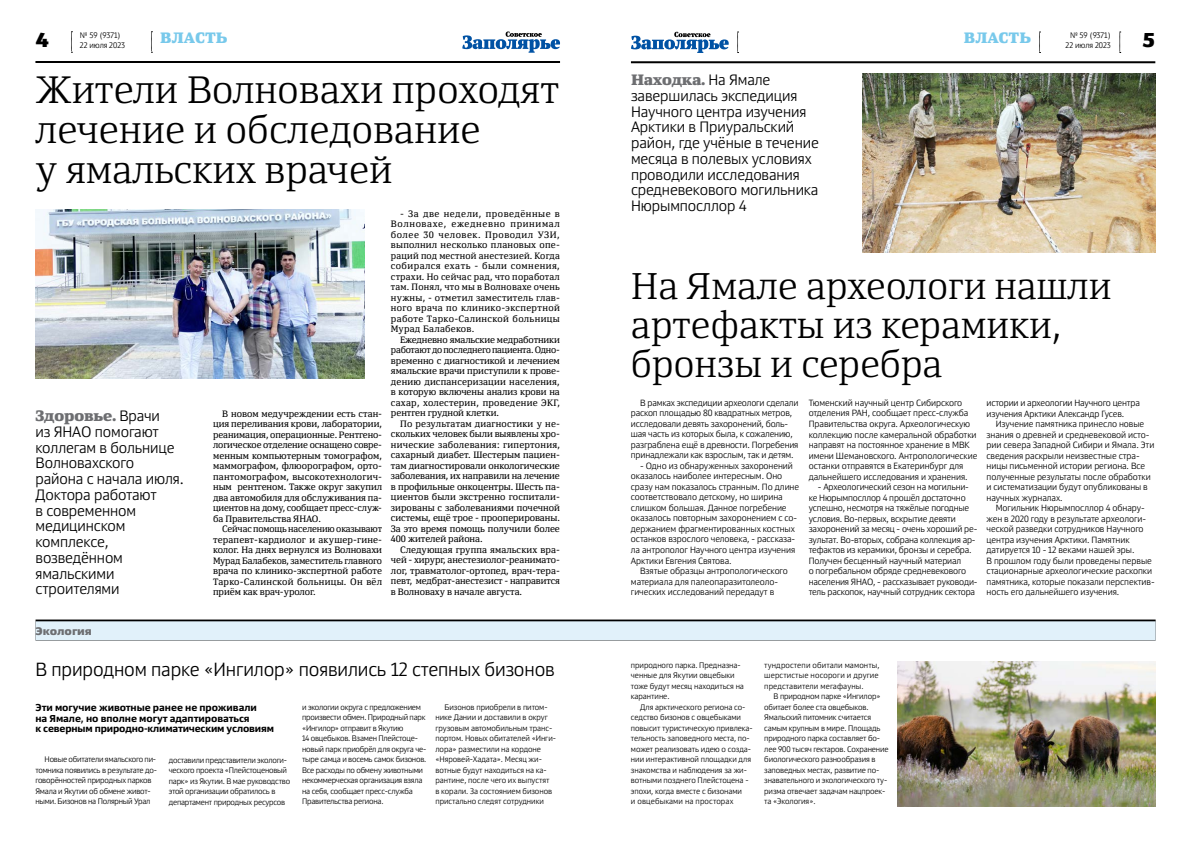
<style>
.page{position:relative;width:1191px;height:842px;background:#fff}
.page>*{position:absolute;margin:0;border:0;box-sizing:border-box;transform-origin:0 0}
.t1{font:300 38px/40px "Yefimov Serif";letter-spacing:-.005em;color:#000}
.t2{font:300 37px/39px "Yefimov Serif";letter-spacing:-.005em;color:#000}
.t3{font:900 20px "Yefimov Sans";color:#000}
.t4{font:300 19px "Yefimov Sans";letter-spacing:-.005em;color:#000}
.t5{font:300 15px/15.8px "Yefimov Sans";letter-spacing:-.005em;color:#000}
.t6{font:900 15px "Yefimov Serif";letter-spacing:-.005em;color:#6d6e71}
.t7{font:900 15px "Yefimov Serif";letter-spacing:.005em;color:#78c9eb}
.t8{font:900 11px "Yefimov Sans";letter-spacing:-.005em;color:#6d6e71}
.t9{font:700 10px/10.5px "Yefimov Sans";letter-spacing:-.005em;color:#000}
.t10{font:9.2px/10.5px "Yefimov Serif";letter-spacing:-.005em;color:#000;text-align:justify}
.t11{font:300 9px/10.5px "Yefimov Sans";letter-spacing:-.005em;color:#000}
.t12{font:300 8px/10.5px "Yefimov Sans";letter-spacing:-.015em;color:#000}
.s1{font-family:"Yefimov Sans";font-weight:300;color:#000}
</style>
<div class="page">
<svg style="left:71px;top:31px;width:1px;height:22px"></svg>
<svg style="left:151px;top:31px;width:1px;height:22px"></svg>
<hr style="left:35px;top:61px;width:525px;height:2px;background:#000">
<svg style="left:462px;top:31px;width:98px;height:22px"></svg>
<svg style="left:1119px;top:32px;width:1px;height:21px"></svg>
<svg style="left:737px;top:32px;width:1px;height:21px"></svg>
<svg style="left:1039px;top:32px;width:1px;height:21px"></svg>
<hr style="left:631px;top:61px;width:524px;height:2px;background:#000">
<svg style="left:631px;top:32px;width:97px;height:21px"></svg>
<img style="left:36px;top:210px;width:328px;height:168px">
<img style="left:862px;top:73px;width:293px;height:179px">
<img style="left:897px;top:661px;width:258px;height:145px">
<div style="left:36px;top:619px;width:1119px;height:21px;background:#000"></div>
<div style="left:36px;top:621px;width:1119px;height:19px;background:#e1f1fa"></div>
<p class="t12" style="left:80px;top:30px;width:47px">№ 59 (9371)<br>22 июля 2023</p>
<p class="t12" style="left:1065px;top:30px;width:47px;text-align:center">№ 59 (9371)<br>22 июля 2023</p>
<h3 class="t3" style="left:36px;top:27px;width:15px">4</h3>
<h3 class="t7" style="left:160px;top:28px;width:69px">власть</h3>
<h3 class="t7" style="left:963px;top:28px;width:69px">власть</h3>
<h3 class="t3" style="left:1142px;top:27px;width:15px">5</h3>
<h1 class="t1" style="left:35px;top:69px;width:525px">Жители Волновахи проходят лечение и обследование<br>у ямальских врачей</h1>
<h3 class="t6" style="left:36px;top:406px;width:126px">Здоровье. <span class="s1">Врачи</span></h3>
<h3 class="t5" style="left:36px;top:423px;width:29px">из ЯНАО</h3>
<h3 class="t5" style="left:36px;top:423px;width:150px;text-indent:59px">помогают коллегам в больнице<br>Волновахского района с начала июля.<br>Доктора работают<br>в современном медицинском комплексе, возведённом ямальскими строителями</h3>
<p class="t10" style="left:213px;top:408px;width:170px;text-indent:9px">В новом медучреждении есть стан&shy;ция переливания крови, лаборатории, реанимация, операционные. Рентгено&shy;логическое отделение оснащено совре&shy;менным компьютерным томографом, маммографом, флюорографом, орто&shy;пантомографом, высокотехнологич&shy;ным рентгеном. Также округ закупил два автомобиля для обслуживания па&shy;циентов на дому, сообщает пресс-служ&shy;ба Правительства ЯНАО.</p>
<p class="t10" style="left:213px;top:524px;width:170px;text-indent:9px">Сейчас помощь населению оказывают терапевт-кардиолог и акушер-гине&shy;колог. На днях вернулся из Волновахи Мурад Балабеков, заместитель главного врача по клинико-экспертной работе Тарко-Салинской больницы. Он вёл приём как врач-уролог.</p>
<p class="t10" style="left:391px;top:208px;width:170px;text-indent:9px">- За две недели, проведённые в Волновахе, ежедневно принимал более 30 человек. Проводил УЗИ, выполнил несколько плановых опе&shy;раций под местной анестезией. Когда собирался ехать - были сомнения, страхи. Но сейчас рад, что поработал там. Понял, что мы в Волновахе очень нужны, - отметил заместитель глав&shy;ного врача по клинико-экспертной работе Тарко-Салинской больницы Мурад Балабеков.</p>
<p class="t10" style="left:391px;top:334px;width:170px;text-indent:9px">Ежедневно ямальские медработники работают до последнего пациента. Одно&shy;временно с диагностикой и лечением ямальские врачи приступили к прове&shy;дению диспансеризации населения, в которую включены анализ крови на сахар, холестерин, проведение ЭКГ, рентген грудной клетки.</p>
<p class="t10" style="left:391px;top:418px;width:170px;text-indent:9px">По результатам диагностики у не&shy;скольких человек были выявлены хро&shy;нические заболевания: гипертония, сахарный диабет. Шестерым пациен&shy;там диагностировали онкологические заболевания, их направили на лечение в профильные онкоцентры. Шесть па&shy;циентов были экстренно госпитали&shy;зированы с заболеваниями почечной системы, ещё трое - прооперированы.<br>За это время помощь получили более 400 жителей района.</p>
<p class="t10" style="left:391px;top:544px;width:170px;text-indent:9px">Следующая группа ямальских вра&shy;чей - хирург, анестезиолог-реанимато&shy;лог, травматолог-ортопед, врач-тера&shy;певт, медбрат-анестезист - направится в Волноваху в начале августа.</p>
<p class="t8" style="left:36px;top:624px;width:58px">Экология</p>
<h3 class="t4" style="left:35px;top:658px;width:521px">В природном парке «Ингилор» появились 12 степных бизонов</h3>
<p class="t9" style="left:35px;top:702px;width:240px">Эти могучие животные ранее не проживали<br>на Ямале, но вполне могут адаптироваться<br>к северным природно-климатическим условиям</p>
<p class="t12" style="left:302px;top:701px;width:126px">и экологии округа с предложением произвести обмен. Природный парк «Ингилор» отправит в Якутию<br>14 овцебыков. Взамен Плейстоце&shy;новый парк приобрёл для округа че&shy;тыре самца и восемь самок бизонов.<br>Все расходы по обмену животными некоммерческая организация взяла на себя, сообщает пресс-служба<br>Правительства региона.</p>
<p class="t12" style="left:435px;top:701px;width:122px;text-indent:9px">Бизонов приобрели в питом&shy;нике Дании и доставили в округ грузовым автомобильным транс&shy;портом. Новых обитателей «Инги&shy;лора» разместили на кордоне «Няровей-Хадата». Месяц жи&shy;вотные будут находиться на ка&shy;рантине, после чего их выпустят<br>в корали. За состоянием бизонов пристально следят сотрудники</p>
<p class="t12" style="left:35px;top:754px;width:123px;text-indent:9px">Новые обитатели ямальского пи&shy;томника появились в результате до&shy;говорённостей природных парков<br>Ямала и Якутии об обмене живот&shy;ными. Бизонов на Полярный Урал</p>
<p class="t12" style="left:169px;top:754px;width:123px">доставили представители экологи&shy;ческого проекта «Плейстоценовый парк» из Якутии. В мае руководство этой организации обратилось в департамент природных ресурсов</p>
<h3 class="t6" style="left:631px;top:70px;width:141px">Находка. <span class="s1">Н а Ямале</span></h3>
<h3 class="t5" style="left:631px;top:87px;width:189px">завершилась экспедиция<br>Научного центра изучения<br>Арктики в Приуральский район, где учёные в течение месяца в полевых условиях проводили исследования средневекового могильника<br>Нюрымпосллор 4</h3>
<h2 class="t2" style="left:631px;top:266px;width:482px">На Ямале археологи нашли артефакты из керамики, бронзы и серебра</h2>
<p class="t11" style="left:631px;top:397px;width:169px;text-indent:9px">В рамках экспедиции археологи сделали раскоп площадью 80 квадратных метров, исследовали девять захоронений, боль&shy;шая часть из которых была, к сожалению, разграблена ещё в древности. Погребения принадлежали как взрослым, так и детям.</p>
<p class="t11" style="left:631px;top:460px;width:170px;text-indent:9px">- Одно из обнаруженных захоронений оказалось наиболее интересным. Оно сразу нам показалось странным. По длине соответствовало детскому, но ширина слишком большая. Данное погребение оказалось повторным захоронением с со&shy;держанием фрагментированных костных останков взрослого человека, - рассказа&shy;ла антрополог Научного центра изучения Арктики Евгения Святова.</p>
<p class="t11" style="left:631px;top:565px;width:158px;text-indent:9px">Взятые образцы антропологического материала для палеопаразитолеоло&shy;гических исследований передадут в</p>
<p class="t11" style="left:808px;top:397px;width:170px">Тюменский научный центр Сибирского отделения РАН , сообщает пресс-служба Правительства округа. Археологическую коллекцию после камеральной обработки направят на постоянное хранение в МВК имени Шемановского. Антропологические останки отправятся в Екатеринбург для дальнейшего исследования и хранения.</p>
<p class="t11" style="left:808px;top:482px;width:170px;text-indent:9px">- Археологический сезон на могильни&shy;ке Н юрымпосллор 4 прошёл достаточно успешно, несмотря на тяжёлые погодные условия. Во-первых, вскрытие девяти захоронений за месяц - очень хороший ре&shy;зультат. Во-вторых, собрана коллекция ар&shy;тефактов из керамики, бронзы и серебра.<br>Получен бесценный научный материал<br>о погребальном обряде средневекового населения ЯНАО</p>
<p class="t11" style="left:808px;top:576px;width:170px;text-align:right">, - рассказывает руководи-<br>тель раскопок, научный сотрудник сектора</p>
<p class="t11" style="left:986px;top:398px;width:155px">истории и археологии Н аучного центра изучения Арктики Александр Гусев.</p>
<p class="t11" style="left:986px;top:419px;width:169px;text-indent:9px">Изучение памятника принесло новые знания о древней и средневековой исто&shy;рии севера Западной Сибири и Ямала. Эти сведения раскрыли неизвестные стра&shy;ницы письменной истории региона. Все полученные результаты после обработки и систематизации будут опубликованы в научных журналах.</p>
<p class="t11" style="left:986px;top:503px;width:170px;text-indent:9px">Могильник Н юрымпосллор 4 обнару&shy;жен в 2020 году в результате археологи&shy;ческой разведки сотрудников Н аучного центра изучения Арктики. Памятник датируется 10 - 12 веками нашей эры.<br>В прошлом году были проведены первые стационарные археологические раскопки памятника, которые показали перспектив&shy;ность его дальнейшего изучения.</p>
<p class="t12" style="left:631px;top:660px;width:115px">природного парка. Предназна&shy;ченные для Якутии овцебыки тоже будут месяц находиться на карантине.</p>
<p class="t12" style="left:631px;top:701px;width:123px;text-indent:9px">Для арктического региона со&shy;седство бизонов с овцебыками повысит туристическую привлека&shy;тельность заповедного места, по&shy;может реализовать идею о созда&shy;нии интерактивной площадки для знакомства и наблюдения за жи&shy;вотными позднего Плейстоцена - эпохи, когда вместе с бизонами<br>и овцебыками на просторах</p>
<p class="t12" style="left:764px;top:659px;width:117px;text-align:justify">тундростепи обитали мамонты, шерстистые носороги и другие представители мегафауны.</p>
<p class="t12" style="left:764px;top:691px;width:126px;text-indent:9px">В природном парке «Ингилор» обитает более ста овцебыков.<br>Ямальский питомник считается самым крупным в мире. Площадь природного парка составляет бо&shy;лее 900 тысяч гектаров. Сохранение биологического разнообразия в заповедных местах, развитие по&shy;знавательного и экологического ту&shy;ризма отвечает задачам нацпроек&shy;та «Экология».</p>
</div>
